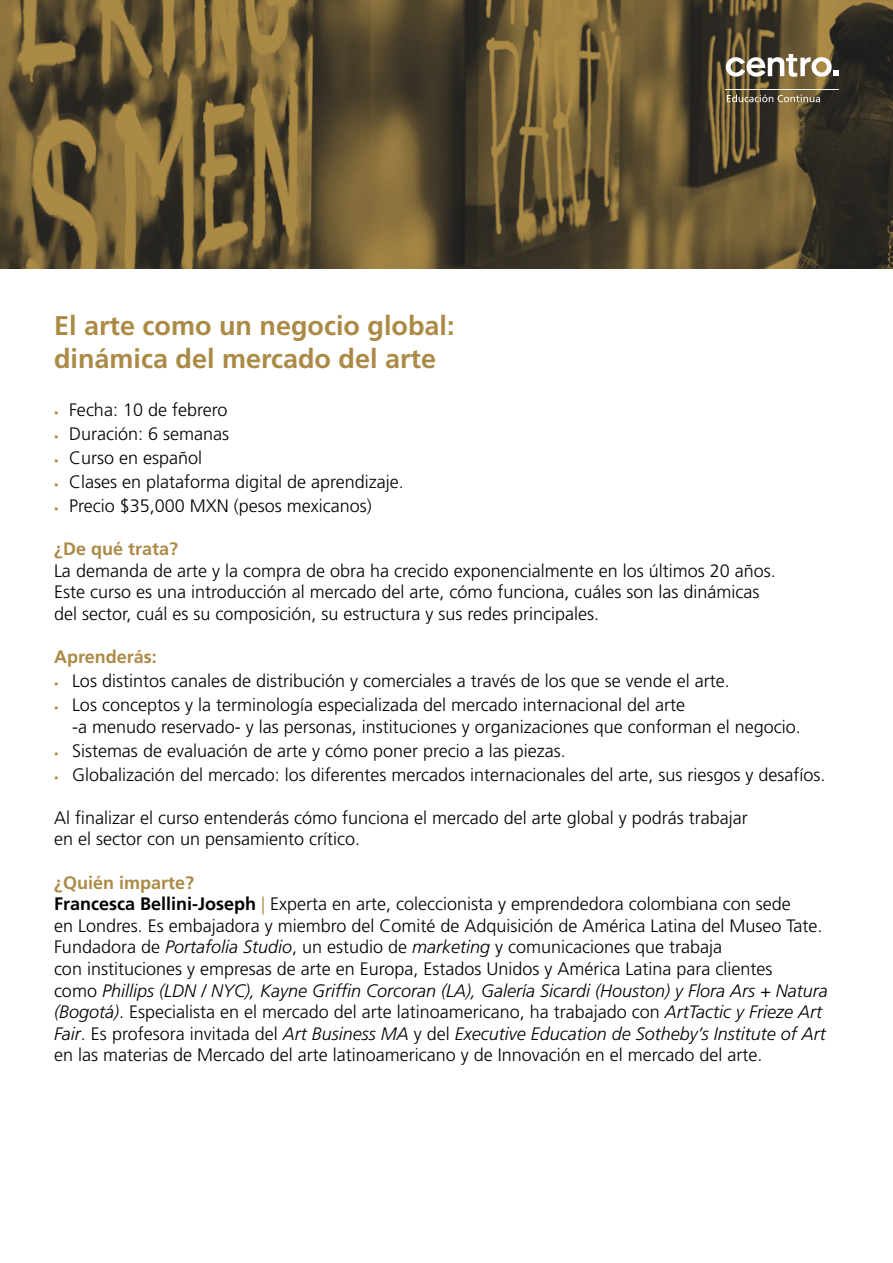
<style>
.page{position:relative;width:893px;height:1263px;background:#fff}
.page>*{position:absolute;margin:0;border:0;box-sizing:border-box;transform-origin:0 0}
.t1{font:700 27px "Frutiger";color:#ab8a46}
.t2{font:300 18px/21.6px "Frutiger";color:#000}
.t3{font:italic 300 18px/21.6px "Frutiger";color:#000}
.t4{font:700 18px "Frutiger";color:#ab8a46}
.s1{font-size:9px;color:#ab8a46}
.s2{font-weight:700}
.s3{color:#ab8a46}
.s4{font-style:italic}
.s5{font-style:normal}
</style>
<div class="page">
<img style="left:0;top:0;width:893px;height:268px">
<svg style="left:727px;top:94px;width:93px;height:8px"></svg>
<hr style="left:726px;top:89px;width:113px;height:1px;background:#fff">
<svg style="left:726px;top:54px;width:113px;height:23px"></svg>
<p class="t1" style="left:54px;top:310px;width:402px">El arte como un negocio global:</p>
<p class="t1" style="left:54px;top:342px;width:384px">dinámica del mercado del arte</p>
<p class="t2" style="left:54px;top:399px;width:175px"><span class="s1">•</span> Fecha: 10 de febrero</p>
<p class="t2" style="left:54px;top:423px;width:177px"><span class="s1">•</span> Duración: 6 semanas</p>
<p class="t2" style="left:54px;top:447px;width:150px"><span class="s1">•</span> Curso en español</p>
<p class="t2" style="left:54px;top:471px;width:351px"><span class="s1">•</span> Clases en plataforma digital de aprendizaje.</p>
<p class="t2" style="left:54px;top:495px;width:319px"><span class="s1">•</span> Precio $35,000 MXN (pesos mexicanos)</p>
<p class="t4" style="left:54px;top:538px;width:126px">¿De qué trata?</p>
<p class="t2" style="left:54px;top:560px;width:723px">La demanda de arte y la compra de obra ha crecido exponencialmente en los últimos 20 años.</p>
<p class="t2" style="left:54px;top:581px;width:707px">Este curso es una introducción al mercado del arte, cómo funciona, cuáles son las dinámicas</p>
<p class="t2" style="left:54px;top:603px;width:547px">del sector, cuál es su composición, su estructura y sus redes principales.</p>
<p class="t4" style="left:54px;top:646px;width:104px">Aprenderás:</p>
<p class="t2" style="left:54px;top:670px;width:677px"><span class="s1">•</span> Los distintos canales de distribución y comerciales a través de los que se vende el arte.</p>
<p class="t2" style="left:54px;top:694px;width:633px"><span class="s1">•</span> Los conceptos y la terminología especializada del mercado internacional del arte</p>
<p class="t2" style="left:72px;top:716px;width:730px">-a menudo reservado- y las personas, instituciones y organizaciones que conforman el negocio.</p>
<p class="t2" style="left:54px;top:740px;width:513px"><span class="s1">•</span> Sistemas de evaluación de arte y cómo poner precio a las piezas.</p>
<p class="t2" style="left:54px;top:764px;width:773px"><span class="s1">•</span> Globalización del mercado: los diferentes mercados internacionales del arte, sus riesgos y desafíos.</p>
<p class="t2" style="left:54px;top:807px;width:695px">Al finalizar el curso entenderás cómo funciona el mercado del arte global y podrás trabajar</p>
<p class="t2" style="left:54px;top:829px;width:308px">en el sector con un pensamiento crítico.</p>
<p class="t4" style="left:54px;top:872px;width:142px">¿Quién imparte?</p>
<p class="t2" style="left:54px;top:893px;width:738px"><span class="s2">Francesca Bellini-Joseph</span> <span class="s3">|</span> Experta en arte, coleccionista y emprendedora colombiana con sede</p>
<p class="t2" style="left:54px;top:915px;width:770px">en Londres. Es embajadora y miembro del Comité de Adquisición de América Latina del Museo Tate.<br>Fundadora de <span class="s4">Portafolia Studio</span>, un estudio de <span class="s4">marketing</span> y comunicaciones que trabaja</p>
<p class="t2" style="left:54px;top:958px;width:720px">con instituciones y empresas de arte en Europa, Estados Unidos y América Latina para clientes</p>
<p class="t3" style="left:54px;top:980px;width:775px"><span class="s5">como</span> Phillips (LDN / NYC), Kayne Griffin Corcoran (LA), Galería Sicardi (Houston) y Flora Ars + Natura (Bogotá)<span class="s5">. Especialista en el mercado del arte latinoamericano, ha trabajado con</span> ArtTactic y Frieze Art Fair<span class="s5">. Es profesora invitada del</span> Art Business MA <span class="s5">y del</span> Executive Education de Sotheby’s Institute of Art <span class="s5">en las materias de Mercado del arte latinoamericano y de Innovación en el mercado del arte.</span></p>
</div>
